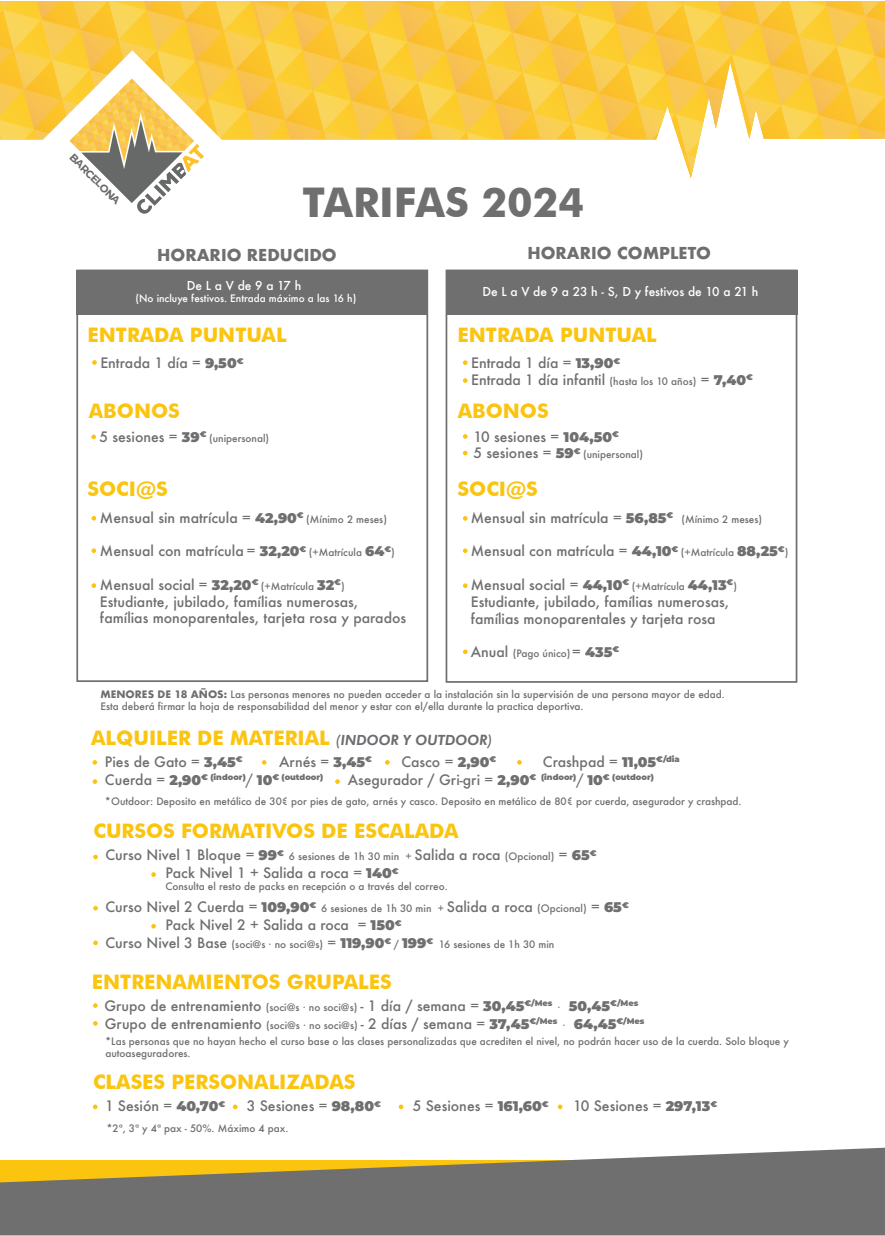
<style>
.page{position:relative;width:885px;height:1236px;background:#fff}
.page>*{position:absolute;margin:0;border:0;box-sizing:border-box;transform-origin:0 0}
.t1{font:700 41px "Futura BT";color:#706f6f}
.t2{font:700 20px "Futura BT";color:#fbc40f}
.t3{font:700 16px "Futura";color:#706f6f}
.t4{font:500 14px/16.8px "Futura";color:#706f6f}
.t5{font:900 14px "Montserrat";color:#706f6f}
.t6{font:500 12px "Futura";color:#fff}
.t7{font:700 10.6px "Montserrat";color:#666968}
.t8{font:500 10px/12px "Futura";color:#706f6f}
.t9{font:500 10px "Futura";color:#fff}
.t10{font:900 8.2px "Montserrat";color:#706f6f}
.s1{font-family:"Montserrat";font-weight:900}
.s2{font-size:10px}
.s3{font-family:"Montserrat";font-weight:900;font-size:14px}
.s4{font-size:14px}
.s5{font-weight:700}
.s6{font-style:italic;font-size:14px;color:#6c6d70}
.s7{font-family:"Futura";font-weight:500;font-size:14px}
.s8{font-family:"Futura";font-weight:500;font-style:italic;font-size:14px}
.s9{font-style:italic}
.s10{font-family:"Futura";font-weight:500;font-size:10px}
.s11{color:#6c6d6b}
</style>
<div class="page">
<svg style="left:0;top:1148px;width:884px;height:87px;fill:#706f6f"></svg>
<div style="left:76px;top:270px;width:351px;height:45px;background:#706f6f"></div>
<svg style="left:93px;top:1104px;width:4px;height:5px"></svg>
<svg style="left:233px;top:1104px;width:4px;height:5px"></svg>
<svg style="left:398px;top:1104px;width:5px;height:5px"></svg>
<svg style="left:557px;top:1104px;width:5px;height:5px"></svg>
<svg style="left:93px;top:906px;width:5px;height:4px"></svg>
<svg style="left:151px;top:924px;width:5px;height:5px"></svg>
<svg style="left:93px;top:1003px;width:5px;height:5px"></svg>
<svg style="left:93px;top:1021px;width:5px;height:5px"></svg>
<svg style="left:92px;top:760px;width:5px;height:5px"></svg>
<svg style="left:93px;top:779px;width:4px;height:5px"></svg>
<svg style="left:262px;top:760px;width:4px;height:5px"></svg>
<svg style="left:385px;top:760px;width:4px;height:5px"></svg>
<svg style="left:517px;top:760px;width:4px;height:5px"></svg>
<svg style="left:335px;top:779px;width:5px;height:5px"></svg>
<div style="left:445px;top:270px;width:352px;height:45px;background:#706f6f"></div>
<svg style="left:463px;top:516px;width:4px;height:5px"></svg>
<svg style="left:463px;top:548px;width:4px;height:5px"></svg>
<svg style="left:463px;top:583px;width:4px;height:5px"></svg>
<svg style="left:463px;top:649px;width:4px;height:5px"></svg>
<svg style="left:463px;top:434px;width:4px;height:5px"></svg>
<svg style="left:463px;top:451px;width:4px;height:4px"></svg>
<svg style="left:463px;top:378px;width:4px;height:5px"></svg>
<svg style="left:463px;top:360px;width:4px;height:5px"></svg>
<div style="left:445px;top:270px;width:352px;height:413px;border:2px solid #706f6f"></div>
<svg style="left:91px;top:516px;width:5px;height:5px"></svg>
<svg style="left:91px;top:548px;width:5px;height:5px"></svg>
<svg style="left:91px;top:583px;width:5px;height:5px"></svg>
<svg style="left:92px;top:360px;width:5px;height:5px"></svg>
<svg style="left:91px;top:435px;width:5px;height:4px"></svg>
<div style="left:76px;top:270px;width:352px;height:412px;border:2px solid #706f6f"></div>
<svg style="left:0;top:1px;width:884px;height:213px"></svg>
<svg style="left:93px;top:855px;width:5px;height:4px"></svg>
<svg style="left:151px;top:872px;width:5px;height:5px"></svg>
<svg style="left:93px;top:940px;width:5px;height:5px"></svg>
<p class="t7" style="left:77px;top:150px;width:68px;rotate:45deg">BARCELONA</p>
<h1 class="t1" style="left:302px;top:178px;width:283px">TARIFAS 2024</h1>
<p class="t3" style="left:157px;top:243px;width:181px">HORARIO REDUCIDO</p>
<p class="t6" style="left:187px;top:277px;width:116px">De L a V de 9 a 17 h</p>
<p class="t9" style="left:135px;top:291px;width:222px">(No incluye festivos. Entrada máximo a las 16 h)</p>
<p class="t3" style="left:527px;top:242px;width:185px">HORARIO COMPLETO</p>
<p class="t6" style="left:482px;top:283px;width:277px">De L a V de 9 a 23 h - S, D y festivos de 10 a 21 h</p>
<h2 class="t2" style="left:87px;top:323px;width:201px">ENTRADA PUNTUAL</h2>
<h2 class="t2" style="left:457px;top:323px;width:201px">ENTRADA PUNTUAL</h2>
<p class="t4" style="left:100px;top:354px;width:145px">Entrada 1 día = <span class="s1">9,50</span><sup>€</sup></p>
<p class="t4" style="left:471px;top:354px;width:283px">Entrada 1 día = <span class="s1">13,90</span><sup>€<br></sup>Entrada 1 día infantil <span class="s2">(hasta los 10 años)</span> = <span class="s1">7,40</span><sup>€</sup></p>
<h2 class="t2" style="left:89px;top:399px;width:92px">ABONOS</h2>
<h2 class="t2" style="left:457px;top:399px;width:92px">ABONOS</h2>
<p class="t4" style="left:99px;top:428px;width:109px">5 sesiones = <span class="s1">39</span><sup>€</sup></p>
<p class="t8" style="left:209px;top:432px;width:62px">(unipersonal)</p>
<p class="t4" style="left:473px;top:428px;width:147px">10 sesiones = <span class="s1">104,50</span><sup>€<br></sup>5 sesiones = <span class="s1">59</span><sup>€</sup></p>
<p class="t8" style="left:583px;top:449px;width:62px">(unipersonal)</p>
<h2 class="t2" style="left:87px;top:477px;width:82px">SOCI@S</h2>
<p class="t4" style="left:100px;top:509px;width:205px">Mensual sin matrícula = <span class="s1">42,90</span><sup>€</sup></p>
<p class="t8" style="left:306px;top:513px;width:82px">(Mínimo 2 meses)</p>
<p class="t4" style="left:100px;top:542px;width:208px">Mensual con matrícula = <span class="s1">32,20</span><sup>€</sup></p>
<p class="t8" style="left:309px;top:546px;width:87px">(+Matrícula <span class="s3">64</span><sup>€</sup>)</p>
<p class="t4" style="left:100px;top:576px;width:160px">Mensual social = <span class="s1">32,20</span><sup>€</sup></p>
<p class="t8" style="left:261px;top:580px;width:85px">(+Matrícula <span class="s3">32</span><sup>€</sup>)</p>
<p class="t4" style="left:100px;top:593px;width:308px">Estudiante, jubilado, famílias numerosas, famílias monoparentales, tarjeta rosa y parados</p>
<h2 class="t2" style="left:457px;top:477px;width:82px">SOCI@S</h2>
<p class="t4" style="left:471px;top:509px;width:204px">Mensual sin matrícula = <span class="s1">56,85</span><sup>€</sup></p>
<p class="t8" style="left:681px;top:513px;width:82px">(Mínimo 2 meses)</p>
<p class="t4" style="left:471px;top:542px;width:209px">Mensual con matrícula = <span class="s1">44,10</span><sup>€</sup></p>
<p class="t8" style="left:680px;top:546px;width:109px">(+Matrícula <span class="s3">88,25</span><sup>€</sup>)</p>
<p class="t4" style="left:471px;top:576px;width:160px">Mensual social = <span class="s1">44,10</span><sup>€</sup></p>
<p class="t8" style="left:631px;top:580px;width:107px">(+Matrícula <span class="s3">44,13</span><sup>€</sup>)</p>
<p class="t4" style="left:471px;top:593px;width:260px">Estudiante, jubilado, famílias numerosas, famílias monoparentales y tarjeta rosa</p>
<p class="t8" style="left:471px;top:647px;width:150px"><span class="s4">Anual</span> (Pago único) <span class="s4">=</span> <span class="s3">435</span><sup>€</sup></p>
<p class="t8" style="left:100px;top:688px;width:626px"><span class="s5">MENORES DE 18 AÑOS:</span> Las personas menores no pueden acceder a la instalación sin la supervisión de una persona mayor de edad.<br>Esta deberá firmar la hoja de responsabilidad del menor y estar con el/ella durante la practica deportiva.</p>
<h2 class="t2" style="left:91px;top:725px;width:402px">ALQUILER DE MATERIAL <span class="s6">(INDOOR Y OUTDOOR)</span></h2>
<p class="t4" style="left:105px;top:753px;width:139px">Pies de Gato = <span class="s1">3,45</span><sup>€</sup></p>
<p class="t4" style="left:279px;top:753px;width:94px">Arnés = <span class="s1">3,45</span><sup>€</sup></p>
<p class="t4" style="left:401px;top:753px;width:96px">Casco = <span class="s1">2,90</span><sup>€</sup></p>
<p class="t4" style="left:543px;top:753px;width:138px">Crashpad = <span class="s1">11,05</span><sup>€/dia</sup></p>
<p class="t10" style="left:105px;top:771px;width:220px"><span class="s7">Cuerda =</span> <span class="s4">2,90</span>€ (indoor)<span class="s8">/</span> <span class="s4">10</span>€ (outdoor)</p>
<p class="t4" style="left:348px;top:771px;width:307px">Asegurador / Gri-gri = <span class="s1">2,90</span><sup>€</sup> <sup>(indoor)</sup><span class="s9">/</span> <span class="s1">10</span><sup>€</sup> <sup>(outdoor)</sup></p>
<p class="t8" style="left:105px;top:795px;width:638px">*Outdoor: Deposito en metálico de 30€ por pies de gato, arnés y casco. Deposito en metálico de 80€ por cuerda, asegurador y crashpad.</p>
<h2 class="t2" style="left:93px;top:819px;width:367px">CURSOS FORMATIVOS DE ESCALADA</h2>
<p class="t4" style="left:105px;top:847px;width:180px">Curso Nivel 1 Bloque = <span class="s1">99</span><sup>€</sup></p>
<p class="t8" style="left:289px;top:851px;width:309px">6 sesiones de 1h 30 min + <span class="s4">Salida a roca</span> (Opcional) <span class="s4">=</span> <span class="s3">65</span><sup>€</sup></p>
<p class="t4" style="left:165px;top:865px;width:235px">Pack Nivel 1 + Salida a roca = <span class="s1">140</span><sup>€</sup></p>
<p class="t8" style="left:165px;top:881px;width:284px">Consulta el resto de packs en recepción o a través del correo.</p>
<p class="t4" style="left:105px;top:899px;width:212px">Curso Nivel 2 Cuerda = <span class="s1">109,90</span><sup>€</sup></p>
<p class="t8" style="left:321px;top:903px;width:309px">6 sesiones de 1h 30 min + <span class="s4">Salida a roca</span> (Opcional) <span class="s4">=</span> <span class="s3">65</span><sup>€</sup></p>
<p class="t4" style="left:165px;top:917px;width:238px">Pack Nivel 2 + Salida a roca = <span class="s1">150</span><sup>€</sup></p>
<p class="t8" style="left:105px;top:939px;width:287px"><span class="s4">Curso Nivel 3 Base</span> (soci@s · no soci@s) <span class="s4">=</span> <span class="s3">119,90</span><sup>€</sup></p>
<p class="t5" style="left:394px;top:933px;width:41px"><span class="s10">/</span> 199<sup>€</sup></p>
<p class="t8" style="left:438px;top:939px;width:117px">16 sesiones de 1h 30 min</p>
<h2 class="t2" style="left:92px;top:969px;width:301px">ENTRENAMIENTOS GRUPALES</h2>
<p class="t4" style="left:104px;top:996px;width:541px;line-height:18px"><span class="s11">G</span>rupo de entrenamiento <span class="s2">(soci@s · no soci@s)</span> - 1 día / semana = <span class="s1">30,45</span><sup>€/Mes</sup> <span class="s2">·</span> <span class="s1">50,45</span><sup>€/Mes<br></sup><span class="s11">G</span>rupo de entrenamiento <span class="s2">(soci@s · no soci@s)</span> - 2 días / semana = <span class="s1">37,45</span><sup>€/Mes</sup> <span class="s2">·</span> <span class="s1">64,45</span><sup>€/Mes</sup></p>
<p class="t8" style="left:105px;top:1035px;width:685px">*Las personas que no hayan hecho el curso base o las clases personalizadas que acrediten el nivel, no podrán hacer uso de la cuerda. Solo bloque y autoaseguradores.</p>
<h2 class="t2" style="left:93px;top:1070px;width:264px">CLASES PERSONALIZADAS</h2>
<p class="t4" style="left:105px;top:1098px;width:122px">1 Sesión = <span class="s1">40,70</span><sup>€</sup></p>
<p class="t4" style="left:247px;top:1098px;width:136px">3 Sesiones = <span class="s1">98,80</span><sup>€</sup></p>
<p class="t4" style="left:413px;top:1098px;width:137px">5 Sesiones = <span class="s1">161,60</span><sup>€</sup></p>
<p class="t4" style="left:573px;top:1098px;width:146px">10 Sesiones = <span class="s1">297,13</span><sup>€</sup></p>
<p class="t8" style="left:106px;top:1122px;width:184px">*2ª, 3ª y 4ª pax - 50%. Máximo 4 pax.</p>
</div>
